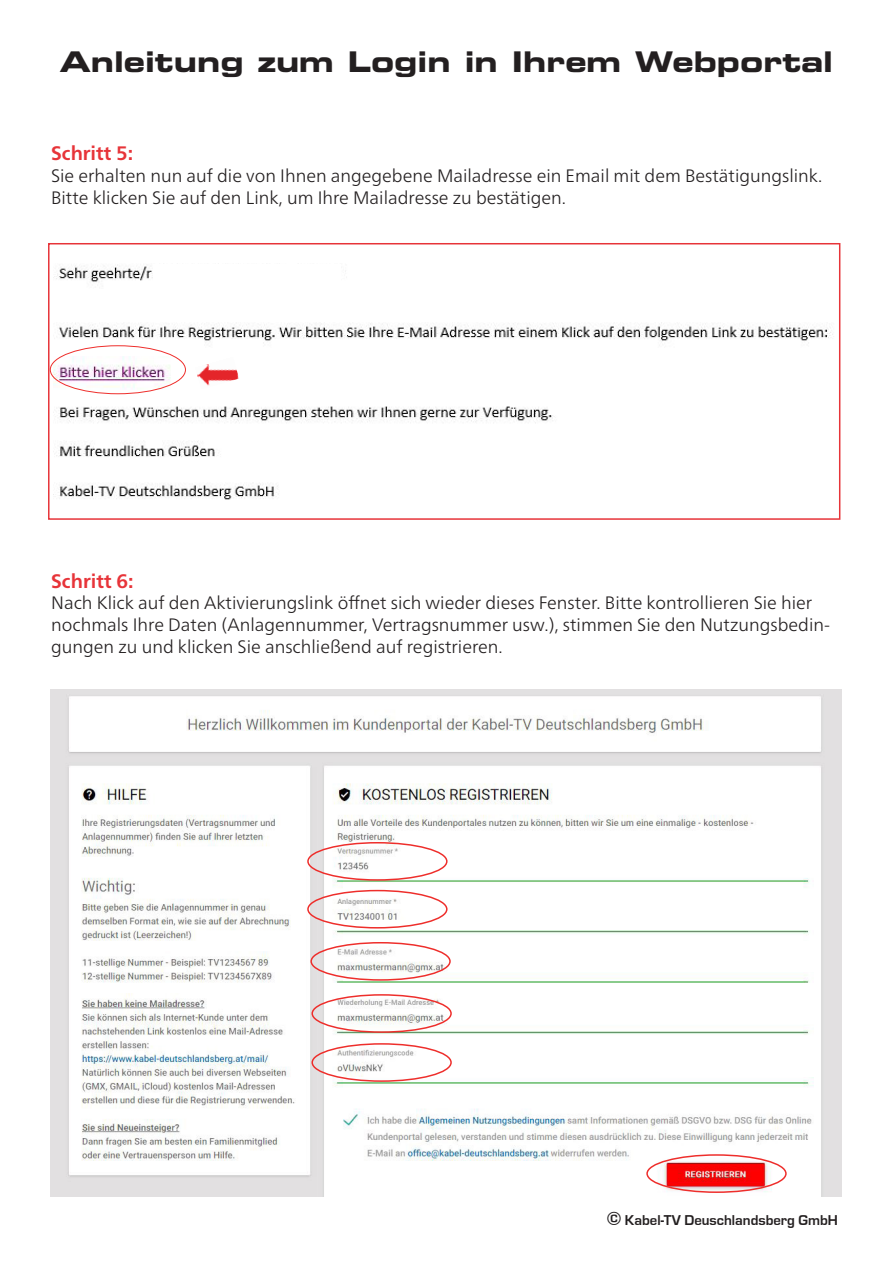
<style>
.page{position:relative;width:893px;height:1263px;background:#fff}
.page>*{position:absolute;margin:0;border:0;box-sizing:border-box;transform-origin:0 0}
.t1{font:28.5px "Eurostile LT Std Bold Ex 2";color:#231f20}
.t2{font:700 19.5px "Frutiger Neue LT Pro";color:#e73439}
.t3{font:300 18px/21.6px "Frutiger Neue LT Pro";color:#231f20}
.t4{font:700 14.7px "Eurostile";color:#231f20}
.s1{font-size:19.65px}
</style>
<div class="page">
<img style="left:53px;top:255px;width:788px;height:265px">
<div style="left:48px;top:243px;width:792px;height:277px;border:2px solid #e73439"></div>
<div style="left:153px;top:264px;width:188px;height:22px;background:#fff"></div>
<div style="left:50px;top:345px;width:136px;height:49px;border:1px solid #ee2e2b;border-radius:50%"></div>
<img style="left:195px;top:356px;width:44px;height:33px">
<img style="left:51px;top:690px;width:790px;height:506px">
<div style="left:307px;top:842px;width:141px;height:39px;border:2px solid #ee2e2b;border-radius:50%"></div>
<div style="left:307px;top:890px;width:141px;height:38px;border:2px solid #ee2e2b;border-radius:50%"></div>
<div style="left:310px;top:942px;width:141px;height:39px;border:2px solid #ee2e2b;border-radius:50%"></div>
<div style="left:311px;top:994px;width:141px;height:39px;border:2px solid #ee2e2b;border-radius:50%"></div>
<div style="left:311px;top:1043px;width:141px;height:39px;border:2px solid #ee2e2b;border-radius:50%"></div>
<div style="left:646px;top:1154px;width:141px;height:39px;border:2px solid #ee2e2b;border-radius:50%"></div>
<h1 class="t1" style="left:60px;top:42px;width:775px">Anleitung zum Login in Ihrem Webportal</h1>
<p class="t2" style="left:51px;top:142px;width:84px">Schritt 5:</p>
<p class="t3" style="left:51px;top:165px;width:773px">Sie erhalten nun auf die von Ihnen angegebene Mailadresse ein Email mit dem Bestätigungslink.<br>Bitte klicken Sie auf den Link, um Ihre Mailadresse zu bestätigen.</p>
<p class="t2" style="left:51px;top:569px;width:84px">Schritt 6:</p>
<p class="t3" style="left:51px;top:592px;width:780px">Nach Klick auf den Aktivierungslink öffnet sich wieder dieses Fenster. Bitte kontrollieren Sie hier nochmals Ihre Daten (Anlagennummer, Vertragsnummer usw.), stimmen Sie den Nutzungsbedin&shy;gungen zu und klicken Sie anschließend auf registrieren.</p>
<p class="t4" style="left:607px;top:1212px;width:233px"><span class="s1">©</span> Kabel-TV Deuschlandsberg GmbH</p>
</div>
